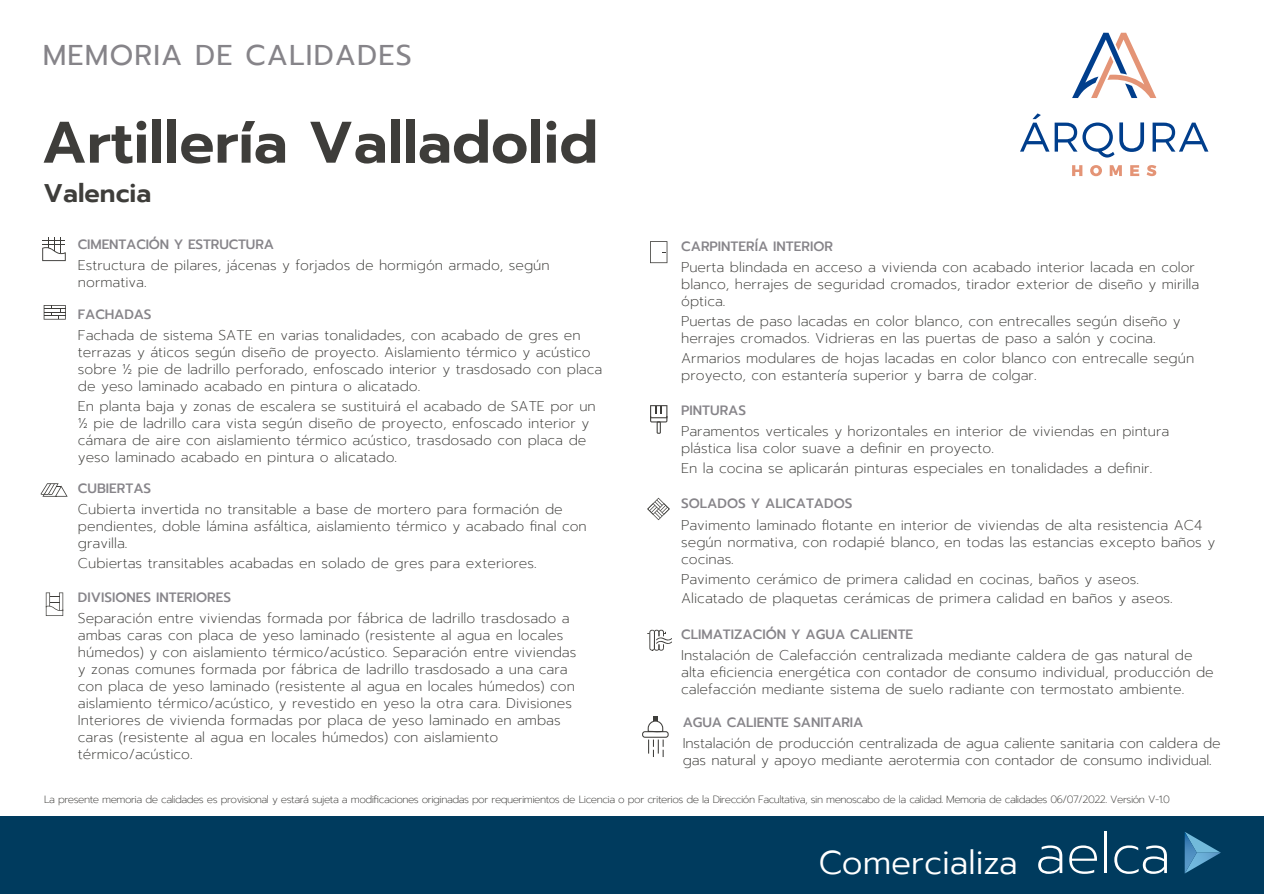
<style>
.page{position:relative;width:1264px;height:894px;background:#fff}
.page>*{position:absolute;margin:0;border:0;box-sizing:border-box;transform-origin:0 0}
.t1{font:600 58.5px "Prompt";color:#3e3d3a}
.t2{font:300 33px "Prompt";color:#fff}
.t3{font:28.5px "Prompt";letter-spacing:.04em;color:#868489}
.t4{font:600 25.5px "Prompt";color:#3e3d3a}
.t5{font:200 14.1px/17px "Prompt";color:#3e3d3a}
.t6{font:500 13.5px "Prompt";color:#868489}
.t7{font:200 10.5px "Prompt";letter-spacing:-.05em;color:#3e3d3a}
</style>
<div class="page">
<div style="left:642px;top:731px;width:26px;height:6px;border:1px solid #3e3d3a;border-radius:2px"></div>
<svg style="left:647px;top:716px;width:16px;height:16px"></svg>
<svg style="left:648px;top:739px;width:15px;height:17px"></svg>
<div style="left:0;top:816px;width:1263px;height:77px;background:#003b5e"></div>
<svg style="left:1038px;top:845px;width:24px;height:28px"></svg>
<svg style="left:1069px;top:845px;width:27px;height:28px"></svg>
<hr style="left:1104px;top:831px;width:2px;height:41px;background:#fff">
<svg style="left:1114px;top:845px;width:52px;height:28px"></svg>
<svg style="left:1184px;top:832px;width:36px;height:41px"></svg>
<svg style="left:647px;top:629px;width:25px;height:22px"></svg>
<svg style="left:647px;top:497px;width:22px;height:23px"></svg>
<svg style="left:650px;top:405px;width:17px;height:27px"></svg>
<svg style="left:650px;top:241px;width:17px;height:22px"></svg>
<svg style="left:46px;top:592px;width:17px;height:24px"></svg>
<svg style="left:40px;top:483px;width:28px;height:13px"></svg>
<svg style="left:44px;top:305px;width:22px;height:14px"></svg>
<svg style="left:42px;top:237px;width:24px;height:24px"></svg>
<svg style="left:1090px;top:165px;width:11px;height:11px"></svg>
<svg style="left:1109px;top:165px;width:12px;height:11px"></svg>
<svg style="left:1130px;top:165px;width:9px;height:11px"></svg>
<svg style="left:1146px;top:165px;width:10px;height:11px"></svg>
<svg style="left:1020px;top:113px;width:123px;height:44px"></svg>
<svg style="left:1152px;top:123px;width:56px;height:29px"></svg>
<svg style="left:1072px;top:33px;width:84px;height:65px"></svg>
<svg style="left:1072px;top:165px;width:10px;height:11px"></svg>
<h3 class="t3" style="left:43px;top:34px;width:370px">MEMORIA DE CALIDADES</h3>
<h1 class="t1" style="left:42px;top:99px;width:558px">Artillería Valladolid</h1>
<h3 class="t4" style="left:43px;top:175px;width:109px">Valencia</h3>
<p class="t6" style="left:78px;top:235px;width:198px">CIMENTACIÓN Y ESTRUCTURA</p>
<p class="t5" style="left:78px;top:256px;width:473px">Estructura de pilares, jácenas y forjados de hormigón armado, según normativa.</p>
<p class="t6" style="left:78px;top:304px;width:75px">FACHADAS</p>
<p class="t5" style="left:78px;top:326px;width:526px">Fachada de sistema SATE en varias tonalidades, con acabado de gres en terrazas y áticos según diseño de proyecto. Aislamiento térmico y acústico sobre ½ pie de ladrillo perforado, enfoscado interior y trasdosado con placa de yeso laminado acabado en pintura o alicatado.</p>
<p class="t5" style="left:78px;top:397px;width:519px">En planta baja y zonas de escalera se sustituirá el acabado de SATE por un ½ pie de ladrillo cara vista según diseño de proyecto, enfoscado interior y cámara de aire con aislamiento térmico acústico, trasdosado con placa de yeso laminado acabado en pintura o alicatado.</p>
<p class="t6" style="left:78px;top:478px;width:75px">CUBIERTAS</p>
<p class="t5" style="left:78px;top:500px;width:510px">Cubierta invertida no transitable a base de mortero para formación de pendientes, doble lámina asfáltica, aislamiento térmico y acabado final con gravilla.</p>
<p class="t5" style="left:78px;top:554px;width:460px">Cubiertas transitables acabadas en solado de gres para exteriores.</p>
<p class="t6" style="left:78px;top:587px;width:155px">DIVISIONES INTERIORES</p>
<p class="t5" style="left:78px;top:609px;width:500px">Separación entre viviendas formada por fábrica de ladrillo trasdosado a ambas caras con placa de yeso laminado (resistente al agua en locales húmedos) y con aislamiento térmico/acústico. Separación entre viviendas y zonas comunes formada por fábrica de ladrillo trasdosado a una cara con placa de yeso laminado (resistente al agua en locales húmedos) con aislamiento térmico/acústico, y revestido en yeso la otra cara. Divisiones Interiores de vivienda formadas por placa de yeso laminado en ambas caras (resistente al agua en locales húmedos) con aislamiento térmico/acústico.</p>
<p class="t6" style="left:681px;top:236px;width:153px">CARPINTERÍA INTERIOR</p>
<p class="t5" style="left:681px;top:258px;width:519px">Puerta blindada en acceso a vivienda con acabado interior lacada en color blanco, herrajes de seguridad cromados, tirador exterior de diseño y mirilla óptica.</p>
<p class="t5" style="left:681px;top:312px;width:501px">Puertas de paso lacadas en color blanco, con entrecalles según diseño y herrajes cromados. Vidrieras en las puertas de paso a salón y cocina.</p>
<p class="t5" style="left:681px;top:349px;width:514px">Armarios modulares de hojas lacadas en color blanco con entrecalle según proyecto, con estantería superior y barra de colgar.</p>
<p class="t6" style="left:681px;top:400px;width:66px">PINTURAS</p>
<p class="t5" style="left:681px;top:422px;width:489px">Paramentos verticales y horizontales en interior de viviendas en pintura plástica lisa color suave a definir en proyecto.</p>
<p class="t5" style="left:681px;top:459px;width:472px">En la cocina se aplicarán pinturas especiales en tonalidades a definir.</p>
<p class="t6" style="left:681px;top:494px;width:173px">SOLADOS Y ALICATADOS</p>
<p class="t5" style="left:681px;top:516px;width:535px">Pavimento laminado flotante en interior de viviendas de alta resistencia AC4 según normativa, con rodapié blanco, en todas las estancias excepto baños y cocinas.</p>
<p class="t5" style="left:681px;top:568px;width:493px;line-height:20px">Pavimento cerámico de primera calidad en cocinas, baños y aseos.<br>Alicatado de plaquetas cerámicas de primera calidad en baños y aseos.</p>
<p class="t6" style="left:681px;top:624px;width:233px">CLIMATIZACIÓN Y AGUA CALIENTE</p>
<p class="t5" style="left:681px;top:647px;width:534px">Instalación de Calefacción centralizada mediante caldera de gas natural de alta eficiencia energética con contador de consumo individual, producción de calefacción mediante sistema de suelo radiante con termostato ambiente.</p>
<p class="t6" style="left:682px;top:712px;width:182px">AGUA CALIENTE SANITARIA</p>
<p class="t5" style="left:682px;top:734px;width:539px">Instalación de producción centralizada de agua caliente sanitaria con caldera de gas natural y apoyo mediante aerotermia con contador de consumo individual.</p>
<p class="t7" style="left:44px;top:792px;width:1127px">La presente memoria de calidades es provisional y estará sujeta a modificaciones originadas por requerimientos de Licencia o por criterios de la Dirección Facultativa, sin menoscabo de la calidad. Memoria de calidades 06/07/2022. Versión V-1.0</p>
<h2 class="t2" style="left:818px;top:839px;width:200px">Comercializa</h2>
</div>
